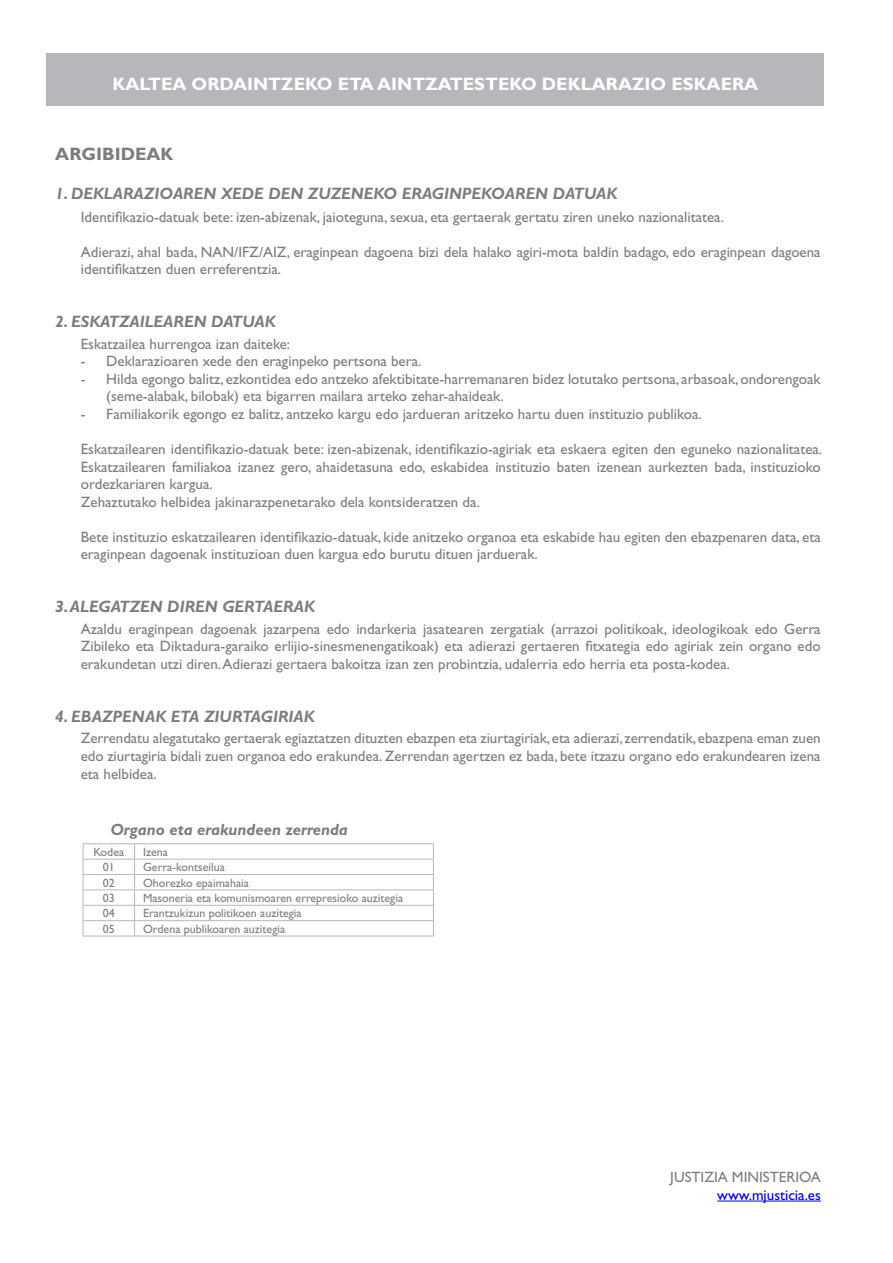
<style>
.page{position:relative;width:893px;height:1263px;background:#fff}
.page>*{position:absolute;margin:0;border:0;box-sizing:border-box;transform-origin:0 0}
.MAIN{font:700 18px "Gill Sans";color:#fff}
.MAIN_BOLD{font:700 18px "Gill Sans";color:#7a7c7f}
.BOLD_CURSIVA{font:italic 700 16.5px "Gill Sans";color:#7a7c7f}
.t1{font:italic 700 16.35px "Gill Sans";color:#7a7c7f}
.MAIN-2{font:15px/17.5px "Gill Sans";color:#7a7c7f}
.MAIN-3{font:15px "Gill Sans";color:#00f}
.t2{font:12px "Gill Sans";color:#7a7c7f}
</style>
<div class="page">
<hr style="left:717px;top:1201px;width:104px;height:1px;background:#00f">
<div style="left:47px;top:53px;width:777px;height:52px;background:#b6b7bb"></div>
<hr style="left:83px;top:859px;width:52px;height:1px;background:#b6b7bb">
<hr style="left:135px;top:859px;width:299px;height:1px;background:#b6b7bb">
<hr style="left:83px;top:874px;width:52px;height:1px;background:#b6b7bb">
<hr style="left:135px;top:874px;width:299px;height:1px;background:#b6b7bb">
<hr style="left:83px;top:889px;width:52px;height:1px;background:#b6b7bb">
<hr style="left:135px;top:889px;width:299px;height:1px;background:#b6b7bb">
<hr style="left:83px;top:905px;width:52px;height:1px;background:#b6b7bb">
<hr style="left:135px;top:905px;width:299px;height:1px;background:#b6b7bb">
<hr style="left:83px;top:920px;width:52px;height:1px;background:#b6b7bb">
<svg style="left:83px;top:844px;width:1px;height:92px"></svg>
<hr style="left:135px;top:920px;width:299px;height:1px;background:#b6b7bb">
<svg style="left:134px;top:844px;width:1px;height:92px"></svg>
<svg style="left:433px;top:844px;width:1px;height:92px"></svg>
<hr style="left:83px;top:936px;width:52px;height:1px;background:#b6b7bb">
<hr style="left:135px;top:936px;width:299px;height:1px;background:#b6b7bb">
<hr style="left:83px;top:843px;width:52px;height:1px;background:#b6b7bb">
<hr style="left:135px;top:843px;width:299px;height:1px;background:#b6b7bb">
<p class="MAIN" style="left:112px;top:73px;width:647px">KALTEA ORDAINTZEKO ETA AINTZATESTEKO DEKLARAZIO ESKAERA</p>
<p class="MAIN_BOLD" style="left:55px;top:143px;width:120px">ARGIBIDEAK</p>
<p class="BOLD_CURSIVA" style="left:55px;top:184px;width:563px">1. DEKLARAZIOAREN XEDE DEN ZUZENEKO ERAGINPEKOAREN DATUAK</p>
<p class="MAIN-2" style="left:81px;top:208px;width:645px">Identifikazio-datuak bete: izen-abizenak, jaioteguna, sexua, eta gertaerak gertatu ziren uneko nazionalitatea.</p>
<p class="MAIN-2" style="left:81px;top:243px;width:741px">Adierazi, ahal bada, NAN/IFZ/AIZ, eraginpean dagoena bizi dela halako agiri-mota baldin badago, edo eraginpean dagoena identifikatzen duen erreferentzia.</p>
<p class="BOLD_CURSIVA" style="left:55px;top:312px;width:222px">2. ESKATZAILEAREN DATUAK</p>
<p class="MAIN-2" style="left:81px;top:335px;width:211px">Eskatzailea hurrengoa izan daiteke:</p>
<p class="MAIN-2" style="left:81px;top:353px;width:342px">- Deklarazioaren xede den eraginpeko pertsona bera.</p>
<p class="MAIN-2" style="left:106px;top:370px;width:716px;text-indent:-26px">- Hilda egongo balitz, ezkontidea edo antzeko afektibitate-harremanaren bidez lotutako pertsona, arbasoak, ondorengoak (seme-alabak, bilobak) eta bigarren mailara arteko zehar-ahaideak.</p>
<p class="MAIN-2" style="left:81px;top:405px;width:622px">- Familiakorik egongo ez balitz, antzeko kargu edo jardueran aritzeko hartu duen instituzio publikoa.</p>
<p class="MAIN-2" style="left:81px;top:440px;width:743px;text-align:justify">Eskatzailearen identifikazio-datuak bete: izen-abizenak, identifikazio-agiriak eta eskaera egiten den eguneko nazionalitatea.<br>Eskatzailearen familiakoa izanez gero, ahaidetasuna edo, eskabidea instituzio baten izenean aurkezten bada, instituzioko ordezkariaren kargua.</p>
<p class="MAIN-2" style="left:81px;top:493px;width:401px">Zehaztutako helbidea jakinarazpenetarako dela kontsideratzen da.</p>
<p class="MAIN-2" style="left:81px;top:528px;width:741px">Bete instituzio eskatzailearen identifikazio-datuak, kide anitzeko organoa eta eskabide hau egiten den ebazpenaren data, eta eraginpean dagoenak instituzioan duen kargua edo burutu dituen jarduerak.</p>
<p class="BOLD_CURSIVA" style="left:55px;top:597px;width:261px">3. ALEGATZEN DIREN GERTAERAK</p>
<p class="MAIN-2" style="left:81px;top:620px;width:741px;text-align:justify">Azaldu eraginpean dagoenak jazarpena edo indarkeria jasatearen zergatiak (arrazoi politikoak, ideologikoak edo Gerra Zibileko eta Diktadura-garaiko erlijio-sinesmenengatikoak) eta adierazi gertaeren fitxategia edo agiriak zein organo edo erakundetan utzi diren. Adierazi gertaera bakoitza izan zen probintzia, udalerria edo herria eta posta-kodea.</p>
<p class="BOLD_CURSIVA" style="left:55px;top:706px;width:261px">4. EBAZPENAK ETA ZIURTAGIRIAK</p>
<p class="MAIN-2" style="left:81px;top:730px;width:741px;text-align:justify">Zerrendatu alegatutako gertaerak egiaztatzen dituzten ebazpen eta ziurtagiriak, eta adierazi, zerrendatik, ebazpena eman zuen edo ziurtagiria bidali zuen organoa edo erakundea. Zerrendan agertzen ez bada, bete itzazu organo edo erakundearen izena eta helbidea.</p>
<p class="t1" style="left:110px;top:820px;width:239px">Organo eta erakundeen zerrenda</p>
<p class="t2" style="left:93px;top:845px;width:32px">Kodea</p>
<p class="t2" style="left:143px;top:845px;width:26px">Izena</p>
<p class="t2" style="left:103px;top:860px;width:13px">01</p>
<p class="t2" style="left:143px;top:860px;width:83px">Gerra-kontseilua</p>
<p class="t2" style="left:103px;top:876px;width:13px">02</p>
<p class="t2" style="left:143px;top:876px;width:107px">Ohorezko epaimahaia</p>
<p class="t2" style="left:103px;top:891px;width:13px">03</p>
<p class="t2" style="left:143px;top:891px;width:262px">Masoneria eta komunismoaren errepresioko auzitegia</p>
<p class="t2" style="left:103px;top:906px;width:13px">04</p>
<p class="t2" style="left:143px;top:906px;width:160px">Erantzukizun politikoen auzitegia</p>
<p class="t2" style="left:103px;top:922px;width:13px">05</p>
<p class="t2" style="left:143px;top:922px;width:144px">Ordena publikoaren auzitegia</p>
<p class="MAIN-2" style="left:670px;top:1168px;width:152px">JUSTIZIA MINISTERIOA</p>
<p class="MAIN-3" style="left:717px;top:1186px;width:105px">www.mjusticia.es</p>
</div>
